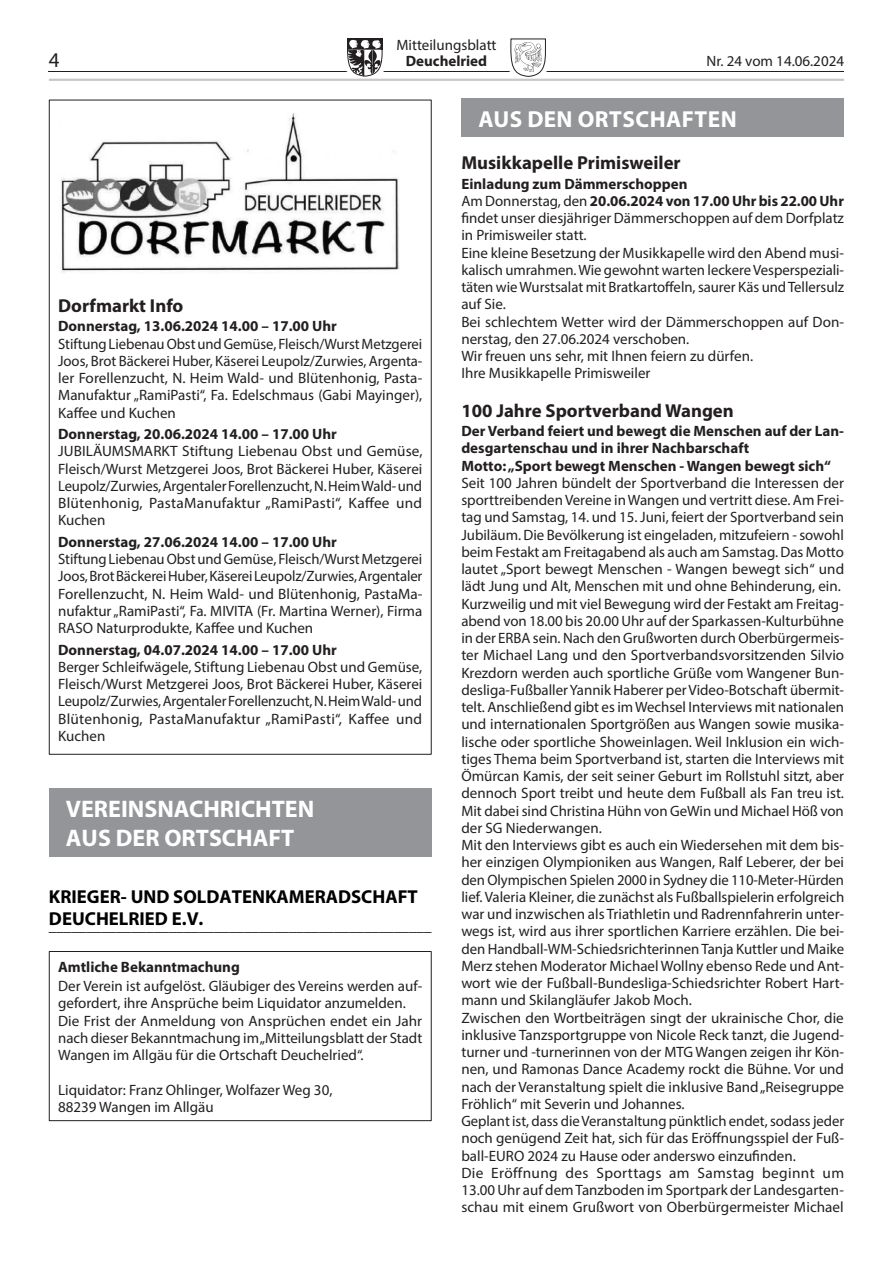
<style>
.page{position:relative;width:893px;height:1263px;background:#fff}
.page>*{position:absolute;margin:0;border:0;box-sizing:border-box;transform-origin:0 0}
.t1{font:700 24px/28.8px "Myriad Pro";color:#fff}
.t2{font:700 23.25px "Myriad Pro";letter-spacing:.02em;color:#fff}
.t3{font:21px "Myriad Pro";color:#231f20}
.t4{font:700 18.75px "Myriad Pro";color:#231f20}
.t5{font:700 18.75px/22.5px "Myriad Pro";color:#000}
.t6{font:15px/17.2px "Myriad Pro";color:#231f20;text-align:justify}
.t7{font:700 15px/17.2px "Myriad Pro";color:#231f20}
.t8{font:700 15px "Myriad Pro";color:#000}
.s1{font-weight:700}
</style>
<div class="page">
<hr style="left:49px;top:71px;width:795px;height:1px;background:#231f20">
<svg style="left:347px;top:38px;width:36px;height:39px"></svg>
<svg style="left:510px;top:38px;width:36px;height:39px"></svg>
<img style="left:513px;top:40px;width:30px;height:33px">
<hr style="left:49px;top:79px;width:795px;height:2px;background:#c7c8ca">
<img style="left:61px;top:114px;width:339px;height:159px">
<div style="left:49px;top:788px;width:383px;height:68px;background:#939598"></div>
<div style="left:49px;top:951px;width:383px;height:170px;border:1px solid #231f20"></div>
<div style="left:461px;top:99px;width:383px;height:38px;background:#939598"></div>
<p class="t6" style="left:396px;top:36px;width:102px">Mitteilungsblatt</p>
<h3 class="t3" style="left:49px;top:47px;width:12px">4</h3>
<p class="t7" style="left:406px;top:52px;width:83px">Deuchelried</p>
<p class="t6" style="left:706px;top:52px;width:139px">Nr. 24 vom 14.06.2024</p>
<p class="t4" style="left:58px;top:293px;width:127px">Dorfmarkt Info</p>
<p class="t7" style="left:58px;top:317px;width:280px">Donnerstag, 13.06.2024 14.00 – 17.00 Uhr</p>
<p class="t6" style="left:58px;top:335px;width:366px">Stiftung Liebenau Obst und Gemüse, Fleisch/Wurst Metzgerei Joos, Brot Bäckerei Huber, Käserei Leupolz/Zurwies, Argenta&shy;ler Forellenzucht, N. Heim Wald- und Blütenhonig, Pasta-Manufaktur „RamiPasti“, Fa. Edelschmaus (Gabi Mayinger), Kaffee und Kuchen</p>
<p class="t7" style="left:58px;top:425px;width:280px">Donnerstag, 20.06.2024 14.00 – 17.00 Uhr</p>
<p class="t6" style="left:58px;top:442px;width:366px">JUBILÄUMSMARKT Stiftung Liebenau Obst und Gemüse, Fleisch/Wurst Metzgerei Joos, Brot Bäckerei Huber, Käserei Leupolz/Zurwies, Argentaler Forellenzucht, N. Heim Wald- und Blütenhonig, PastaManufaktur „RamiPasti“, Kaffee und Kuchen</p>
<p class="t7" style="left:58px;top:533px;width:280px">Donnerstag, 27.06.2024 14.00 – 17.00 Uhr</p>
<p class="t6" style="left:58px;top:550px;width:366px">Stiftung Liebenau Obst und Gemüse, Fleisch/Wurst Metzgerei Joos, Brot Bäckerei Huber, Käserei Leupolz/Zurwies, Argentaler Forellenzucht, N. Heim Wald- und Blütenhonig, PastaMa&shy;nufaktur „RamiPasti“, Fa. MIVITA (Fr. Martina Werner), Firma RASO Naturprodukte, Kaffee und Kuchen</p>
<p class="t7" style="left:58px;top:640px;width:280px">Donnerstag, 04.07.2024 14.00 – 17.00 Uhr</p>
<p class="t6" style="left:58px;top:658px;width:366px">Berger Schleifwägele, Stiftung Liebenau Obst und Gemüse, Fleisch/Wurst Metzgerei Joos, Brot Bäckerei Huber, Käserei Leupolz/Zurwies, Argentaler Forellenzucht, N. Heim Wald- und Blütenhonig, PastaManufaktur „RamiPasti“, Kaffee und Kuchen</p>
<h1 class="t1" style="left:66px;top:794px;width:250px">VEREINSNACHRICHTEN<br>AUS DER ORTSCHAFT</h1>
<p class="t5" style="left:49px;top:885px;width:370px">KRIEGER- UND SOLDATENKAMERADSCHAFT<br>DEUCHELRIED E.V.</p>
<p class="t8" style="left:49px;top:917px;width:384px">___________________________________________________</p>
<p class="t7" style="left:58px;top:957px;width:183px">Amtliche Bekanntmachung</p>
<p class="t6" style="left:58px;top:977px;width:366px;text-align:left">Der Verein ist aufgelöst. Gläubiger des Vereins werden auf&shy;gefordert, ihre Ansprüche beim Liquidator anzumelden.<br>Die Frist der Anmeldung von Ansprüchen endet ein Jahr nach dieser Bekanntmachung im „Mitteilungsblatt der Stadt Wangen im Allgäu für die Ortschaft Deuchelried“.</p>
<p class="t6" style="left:58px;top:1081px;width:276px">Liquidator: Franz Ohlinger, Wolfazer Weg 30,<br>88239 Wangen im Allgäu</p>
<h2 class="t2" style="left:479px;top:104px;width:260px">AUS DEN ORTSCHAFTEN</h2>
<p class="t4" style="left:461px;top:151px;width:221px">Musikkapelle Primisweiler</p>
<p class="t6" style="left:461px;top:175px;width:384px;text-align:left"><span class="s1">Einladung zum Dämmerschoppen<br></span>Am Donnerstag, den <span class="s1">20.06.2024 von 17.00 Uhr bis 22.00 Uhr </span>findet unser diesjähriger Dämmerschoppen auf dem Dorfplatz in Primisweiler statt.<br>Eine kleine Besetzung der Musikkapelle wird den Abend musi&shy;kalisch umrahmen. Wie gewohnt warten leckere Vesperspeziali&shy;täten wie Wurstsalat mit Bratkartoffeln, saurer Käs und Tellersulz auf Sie.<br>Bei schlechtem Wetter wird der Dämmerschoppen auf Don&shy;nerstag, den 27.06.2024 verschoben.<br>Wir freuen uns sehr, mit Ihnen feiern zu dürfen.<br>Ihre Musikkapelle Primisweiler</p>
<p class="t4" style="left:461px;top:398px;width:274px">100 Jahre Sportverband Wangen</p>
<p class="t7" style="left:461px;top:422px;width:384px">Der Verband feiert und bewegt die Menschen auf der Lan&shy;desgartenschau und in ihrer Nachbarschaft<br>Motto: „Sport bewegt Menschen - Wangen bewegt sich“</p>
<p class="t6" style="left:461px;top:474px;width:384px;text-align:left">Seit 100 Jahren bündelt der Sportverband die Interessen der sporttreibenden Vereine in Wangen und vertritt diese. Am Frei&shy;tag und Samstag, 14. und 15. Juni, feiert der Sportverband sein Jubiläum. Die Bevölkerung ist eingeladen, mitzufeiern - sowohl beim Festakt am Freitagabend als auch am Samstag. Das Motto lautet „Sport bewegt Menschen - Wangen bewegt sich“ und lädt Jung und Alt, Menschen mit und ohne Behinderung, ein.<br>Kurzweilig und mit viel Bewegung wird der Festakt am Freitag&shy;abend von 18.00 bis 20.00 Uhr auf der Sparkassen-Kulturbühne in der ERBA sein. Nach den Grußworten durch Oberbürgermeis&shy;ter Michael Lang und den Sportverbandsvorsitzenden Silvio Krezdorn werden auch sportliche Grüße vom Wangener Bun&shy;desliga-Fußballer Yannik Haberer per Video-Botschaft übermit&shy;telt. Anschließend gibt es im Wechsel Interviews mit nationalen und internationalen Sportgrößen aus Wangen sowie musika&shy;lische oder sportliche Showeinlagen. Weil Inklusion ein wich&shy;tiges Thema beim Sportverband ist, starten die Interviews mit Ömürcan Kamis, der seit seiner Geburt im Rollstuhl sitzt, aber dennoch Sport treibt und heute dem Fußball als Fan treu ist.<br>Mit dabei sind Christina Hühn von GeWin und Michael Höß von der SG Niederwangen.<br>Mit den Interviews gibt es auch ein Wiedersehen mit dem bis&shy;her einzigen Olympioniken aus Wangen, Ralf Leberer, der bei den Olympischen Spielen 2000 in Sydney die 110-Meter-Hürden lief. Valeria Kleiner, die zunächst als Fußballspielerin erfolgreich war und inzwischen als Triathletin und Radrennfahrerin unter&shy;wegs ist, wird aus ihrer sportlichen Karriere erzählen. Die bei&shy;den Handball-WM-Schiedsrichterinnen Tanja Kuttler und Maike Merz stehen Moderator Michael Wollny ebenso Rede und Ant&shy;wort wie der Fußball-Bundesliga-Schiedsrichter Robert Hart&shy;mann und Skilangläufer Jakob Moch.<br>Zwischen den Wortbeiträgen singt der ukrainische Chor, die inklusive Tanzsportgruppe von Nicole Reck tanzt, die Jugend&shy;turner und -turnerinnen von der MTG Wangen zeigen ihr Kön&shy;nen, und Ramonas Dance Academy rockt die Bühne. Vor und nach der Veranstaltung spielt die inklusive Band „Reisegruppe Fröhlich“ mit Severin und Johannes.<br>Geplant ist, dass die Veranstaltung pünktlich endet, sodass jeder noch genügend Zeit hat, sich für das Eröffnungsspiel der Fuß&shy;ball-EURO 2024 zu Hause oder anderswo einzufinden.<br>Die Eröffnung des Sporttags am Samstag beginnt um 13.00 Uhr auf dem Tanzboden im Sportpark der Landesgarten&shy;schau mit einem Grußwort von Oberbürgermeister Michael</p>
</div>
